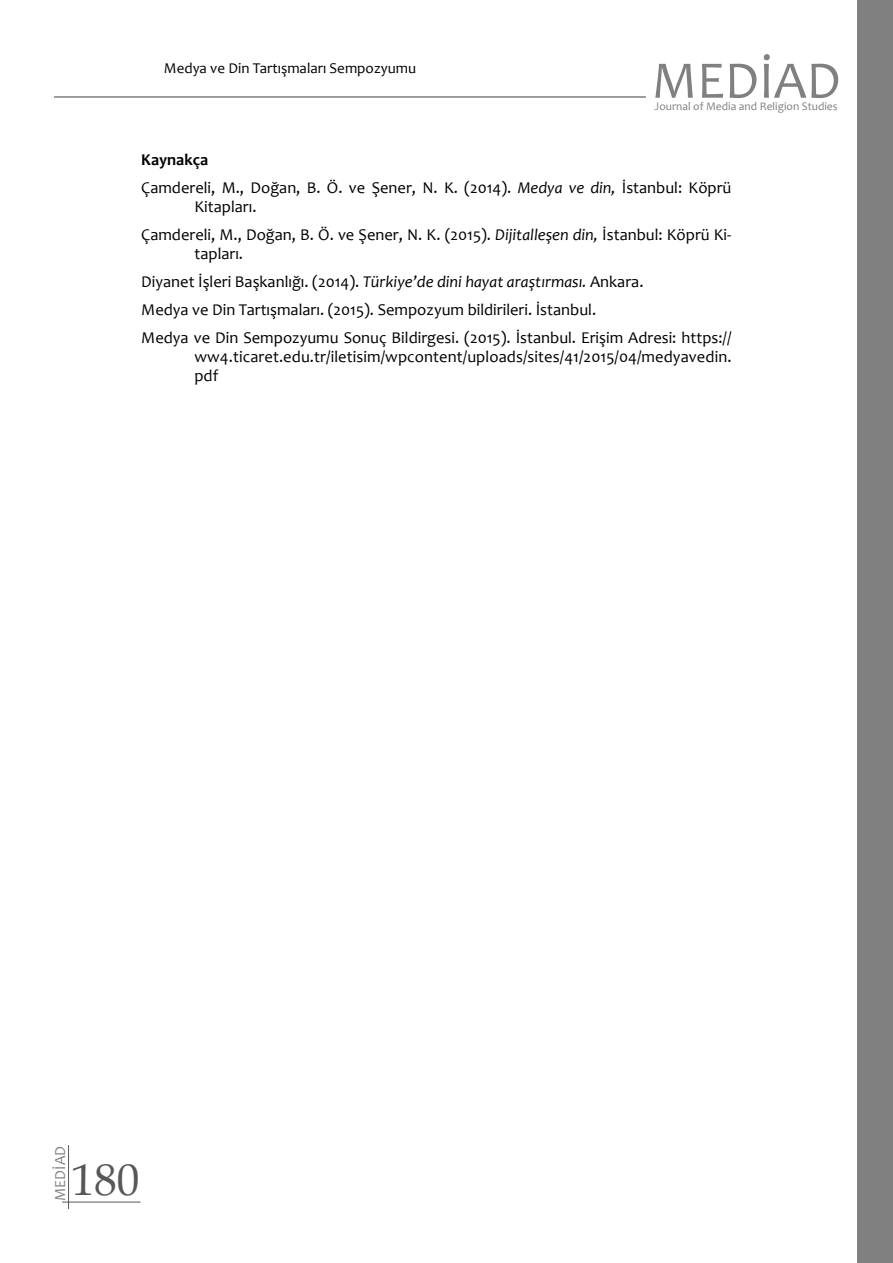
<style>
.page{position:relative;width:893px;height:1263px;background:#fff}
.page>*{position:absolute;margin:0;border:0;box-sizing:border-box;transform-origin:0 0}
.t1{font:53.25px "Candara";color:#818080}
.t2{font:45px "Book Antiqua";color:#575756}
.t3{font:16.5px/27.9px "Candara";color:#000}
.t4{font:15.45px "Candara";color:#818080}
.t5{font:15px "Candara";color:#000}
.t6{font:11.55px "Candara";color:#818080}
.s1{font-weight:700}
.s2{font-style:italic}
</style>
<div class="page">
<hr style="left:68px;top:1145px;width:1px;height:64px;background:#575756">
<hr style="left:62px;top:1202px;width:78px;height:1px;background:#575756">
<hr style="left:54px;top:96px;width:592px;height:2px;background:#818080">
<div style="left:858px;top:0;width:35px;height:1263px;background:#818080"></div>
<p class="t5" style="left:164px;top:58px;width:254px">Medya ve Din Tartışmaları Sempozyumu</p>
<h1 class="t1" style="left:652px;top:47px;width:191px">MEDİAD</h1>
<p class="t6" style="left:655px;top:99px;width:185px">Journal of Media and Religion Studies</p>
<p class="t3" style="left:141px;top:146px;width:592px"><span class="s1">Kaynakça<br></span>Çamdereli, M., Doğan, B. Ö. ve Şener, N. K. (2014). <span class="s2">Medya ve din,</span> İstanbul: Köprü</p>
<p class="t3" style="left:141px;top:193px;width:592px;text-indent:53px">Kitapları.<br>Çamdereli, M., Doğan, B. Ö. ve Şener, N. K. (2015). <span class="s2">Dijitalleşen din,</span> İstanbul: Köprü Ki-</p>
<p class="t3" style="left:141px;top:240px;width:592px;text-indent:53px">tapları.<br>Diyanet İşleri Başkanlığı. (2014). <span class="s2">Türkiye’de dini hayat araştırması.</span> Ankara.<br>Medya ve Din Tartışmaları. (2015). Sempozyum bildirileri. İstanbul.<br>Medya ve Din Sempozyumu Sonuç Bildirgesi. (2015). İstanbul. Erişim Adresi: https://</p>
<p class="t3" style="left:194px;top:347px;width:539px;line-height:19px">ww4.ticaret.edu.tr/iletisim/wpcontent/uploads/sites/41/2015/04/medyavedin. pdf</p>
<p class="t4" style="left:50px;top:1201px;width:56px;rotate:-90deg">MEDİAD</p>
<h2 class="t2" style="left:72px;top:1148px;width:69px">180</h2>
</div>
